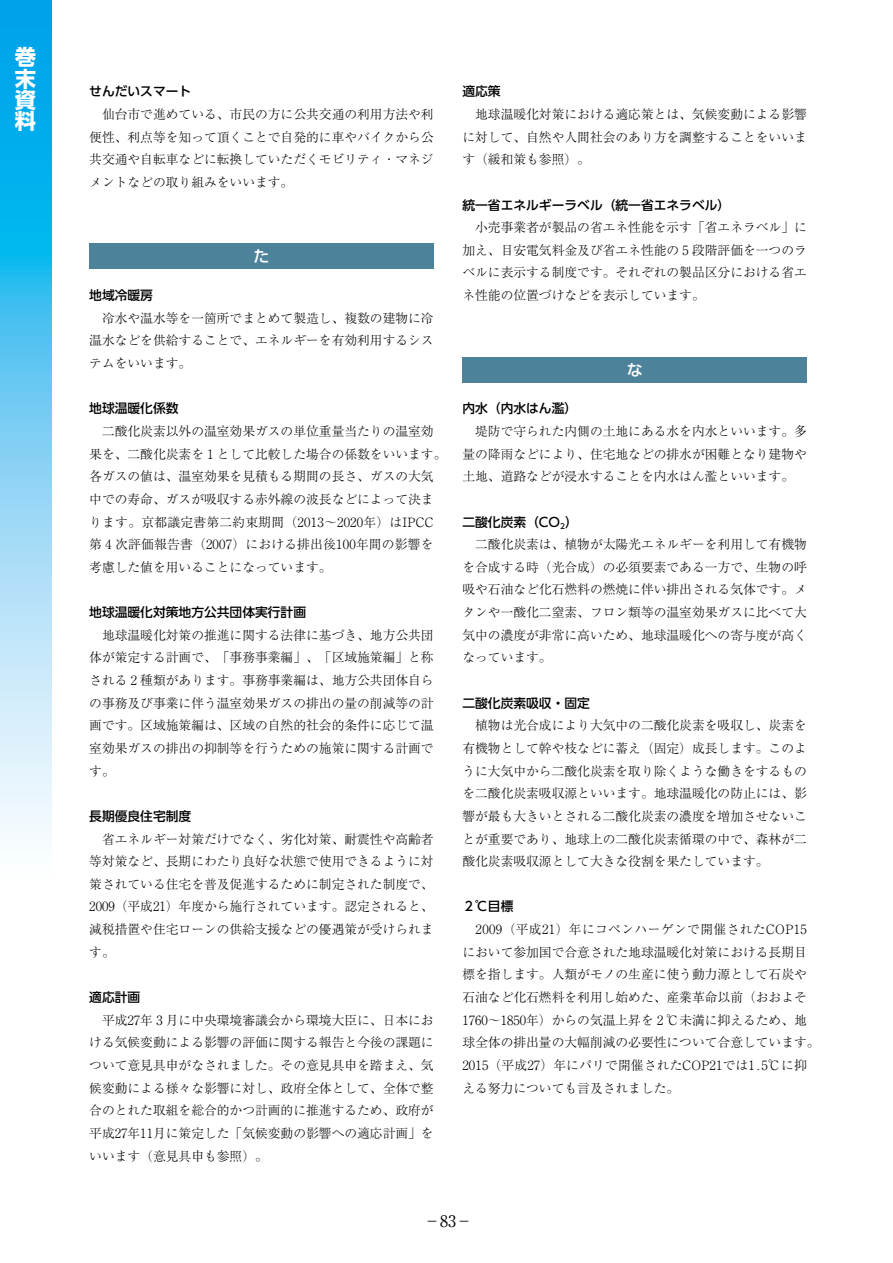
<style>
.page{position:relative;width:893px;height:1263px;background:#fff}
.page>*{position:absolute;margin:0;border:0;box-sizing:border-box;transform-origin:0 0}
.t1{font:700 21.3px/21.3px "UD Shin Go Pro";color:#fff;text-align:justify}
.t2{font:15.9px "Ryumin Pro";color:#000}
.t3{font:500 15.9px "UD Shin Go Pro";color:#fff}
.t4{font:300 12.75px/22.6px "Ryumin Pro";color:#000;text-align:justify}
.t5{font:500 12.75px "UD Shin Go Pro";color:#000}
</style>
<div class="page">
<svg style="left:0;top:0;width:51px;height:837px;background:#6cccf3"></svg>
<div style="left:89px;top:244px;width:345px;height:25px;background:#4c829a"></div>
<div style="left:462px;top:357px;width:345px;height:25px;background:#4c829a"></div>
<h1 class="t1" style="left:15px;top:46px;width:23px">巻末資料</h1>
<p class="t5" style="left:89px;top:81px;width:104px">せんだいスマート</p>
<p class="t4" style="left:89px;top:102px;width:346px">　仙台市で進めている、市民の方に公共交通の利用方法や利便性、利点等を知って頂くことで自発的に車やバイクから公共交通や自転車などに転換していただくモビリティ・マネジメントなどの取り組みをいいます。</p>
<p class="t3" style="left:254px;top:243px;width:17px">た</p>
<p class="t5" style="left:89px;top:285px;width:65px">地域冷暖房</p>
<p class="t4" style="left:89px;top:306px;width:346px">　冷水や温水等を一箇所でまとめて製造し、複数の建物に冷温水などを供給することで、エネルギーを有効利用するシステムをいいます。</p>
<p class="t5" style="left:89px;top:398px;width:91px">地球温暖化係数</p>
<p class="t4" style="left:89px;top:419px;width:359px;text-align:left">　二酸化炭素以外の温室効果ガスの単位重量当たりの温室効果を、二酸化炭素を₁として比較した場合の係数をいいます。各ガスの値は、温室効果を見積もる期間の長さ、ガスの大気中での寿命、ガスが吸収する赤外線の波長などによって決まります。京都議定書第二約束期間（2013～2020年）はIPCC第₄次評価報告書（2007）における排出後100年間の影響を考慮した値を用いることになっています。</p>
<p class="t5" style="left:89px;top:602px;width:218px">地球温暖化対策地方公共団体実行計画</p>
<p class="t4" style="left:89px;top:623px;width:346px">　地球温暖化対策の推進に関する法律に基づき、地方公共団体が策定する計画で、「事務事業編」、「区域施策編」と称される₂種類があります。事務事業編は、地方公共団体自らの事務及び事業に伴う温室効果ガスの排出の量の削減等の計画です。区域施策編は、区域の自然的社会的条件に応じて温室効果ガスの排出の抑制等を行うための施策に関する計画です。</p>
<p class="t5" style="left:89px;top:806px;width:104px">長期優良住宅制度</p>
<p class="t4" style="left:89px;top:826px;width:346px">　省エネルギー対策だけでなく、劣化対策、耐震性や高齢者等対策など、長期にわたり良好な状態で使用できるように対策されている住宅を普及促進するために制定された制度で、2009（平成21）年度から施行されています。認定されると、減税措置や住宅ローンの供給支援などの優遇策が受けられます。</p>
<p class="t5" style="left:89px;top:987px;width:53px">適応計画</p>
<p class="t4" style="left:89px;top:1007px;width:346px">　平成27年₃月に中央環境審議会から環境大臣に、日本における気候変動による影響の評価に関する報告と今後の課題について意見具申がなされました。その意見具申を踏まえ、気候変動による様々な影響に対し、政府全体として、全体で整合のとれた取組を総合的かつ計画的に推進するため、政府が平成27年11月に策定した「気候変動の影響への適応計画」をいいます（意見具申も参照）。</p>
<p class="t5" style="left:462px;top:81px;width:40px">適応策</p>
<p class="t4" style="left:462px;top:102px;width:346px">　地球温暖化対策における適応策とは、気候変動による影響に対して、自然や人間社会のあり方を調整することをいいます（緩和策も参照）。</p>
<p class="t5" style="left:462px;top:194px;width:269px">統一省エネルギーラベル（統一省エネラベル）</p>
<p class="t4" style="left:462px;top:215px;width:346px">　小売事業者が製品の省エネ性能を示す「省エネラベル」に加え、目安電気料金及び省エネ性能の₅段階評価を一つのラベルに表示する制度です。それぞれの製品区分における省エネ性能の位置づけなどを表示しています。</p>
<p class="t3" style="left:627px;top:357px;width:17px">な</p>
<p class="t5" style="left:462px;top:398px;width:116px">内水（内水はん濫）</p>
<p class="t4" style="left:462px;top:419px;width:346px">　堤防で守られた内側の土地にある水を内水といいます。多量の降雨などにより、住宅地などの排水が困難となり建物や土地、道路などが浸水することを内水はん濫といいます。</p>
<p class="t5" style="left:462px;top:511px;width:117px">二酸化炭素（CO<sub>2</sub>）</p>
<p class="t4" style="left:462px;top:532px;width:346px">　二酸化炭素は、植物が太陽光エネルギーを利用して有機物を合成する時（光合成）の必須要素である一方で、生物の呼吸や石油など化石燃料の燃焼に伴い排出される気体です。メタンや一酸化二窒素、フロン類等の温室効果ガスに比べて大気中の濃度が非常に高いため、地球温暖化への寄与度が高くなっています。</p>
<p class="t5" style="left:462px;top:692px;width:129px">二酸化炭素吸収・固定</p>
<p class="t4" style="left:462px;top:713px;width:346px">　植物は光合成により大気中の二酸化炭素を吸収し、炭素を有機物として幹や枝などに蓄え（固定）成長します。このように大気中から二酸化炭素を取り除くような働きをするものを二酸化炭素吸収源といいます。地球温暖化の防止には、影響が最も大きいとされる二酸化炭素の濃度を増加させないことが重要であり、地球上の二酸化炭素循環の中で、森林が二酸化炭素吸収源として大きな役割を果たしています。</p>
<p class="t5" style="left:462px;top:896px;width:53px">２℃目標</p>
<p class="t4" style="left:462px;top:917px;width:359px;text-align:left">　2009（平成21）年にコペンハーゲンで開催されたCOP15において参加国で合意された地球温暖化対策における長期目標を指します。人類がモノの生産に使う動力源として石炭や石油など化石燃料を利用し始めた、産業革命以前（おおよそ<br>1760～1850年）からの気温上昇を₂℃未満に抑えるため、地球全体の排出量の大幅削減の必要性について合意しています。<br>2015（平成27）年にパリで開催されたCOP21では1.5℃に抑える努力についても言及されました。</p>
<p class="t2" style="left:424px;top:1208px;width:49px">−83−</p>
</div>
